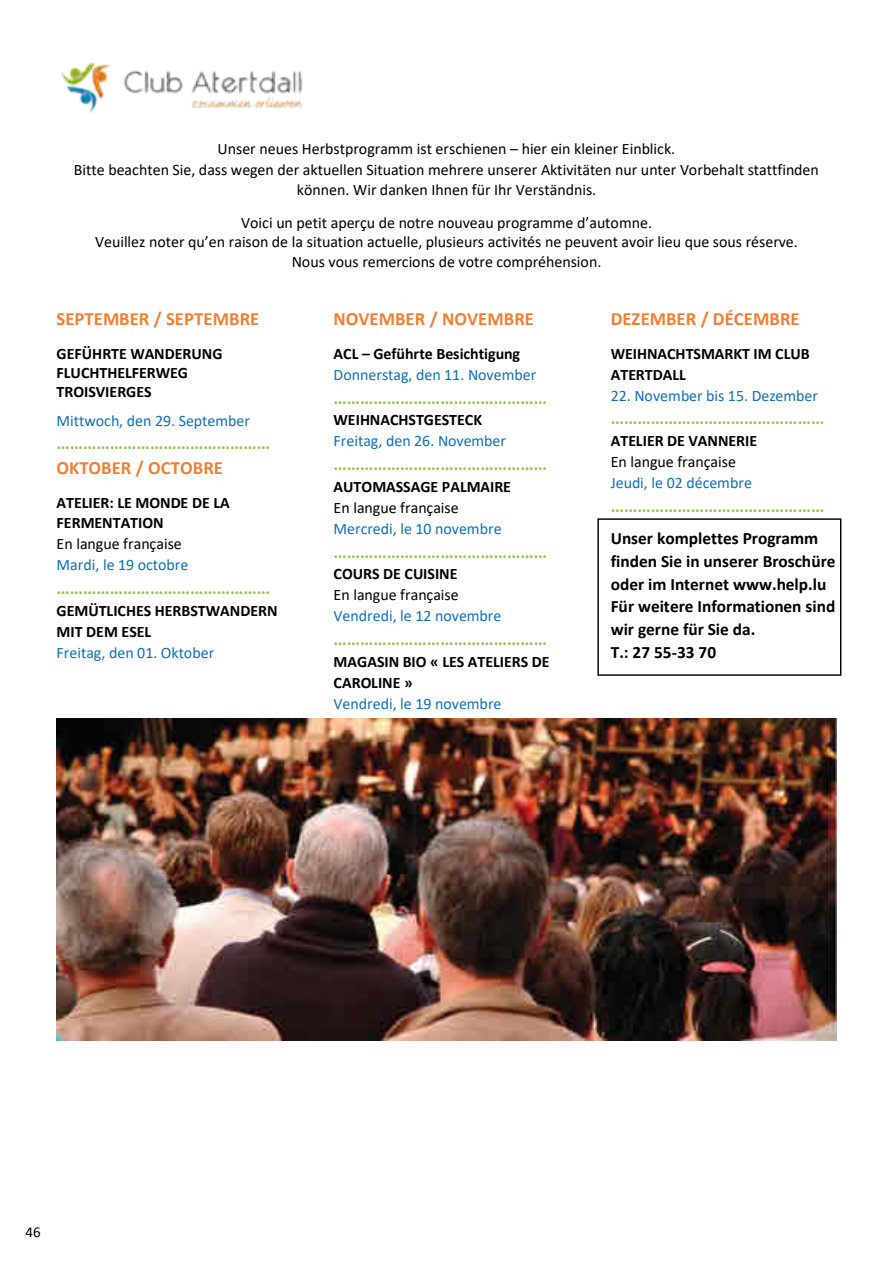
<style>
.page{position:relative;width:893px;height:1263px;background:#fff}
.page>*{position:absolute;margin:0;border:0;box-sizing:border-box;transform-origin:0 0}
.t1{font:700 18.75px "Calibri";color:#93c353}
.t2{font:700 18.75px "Calibri";color:#f08035}
.t3{font:700 17.4px/22.8px "Calibri";color:#000}
.t4{font:15.9px/20.9px "Calibri";color:#000;text-align:center}
.t5{font:700 15.9px/19.4px "Calibri";color:#000}
.t6{font:15.9px "Calibri";color:#116fb7}
.t7{font:15px "Calibri";color:#000}
</style>
<div class="page">
<img style="left:61px;top:62px;width:242px;height:51px">
<div style="left:597px;top:518px;width:244px;height:158px;border:1px solid #000"></div>
<img style="left:57px;top:719px;width:779px;height:321px">
<p class="t4" style="left:74px;top:137px;width:746px">Unser neues Herbstprogramm ist erschienen – hier ein kleiner Einblick.<br>Bitte beachten Sie, dass wegen der aktuellen Situation mehrere unserer Aktivitäten nur unter Vorbehalt stattfinden können. Wir danken Ihnen für Ihr Verständnis.</p>
<p class="t4" style="left:95px;top:213px;width:704px;line-height:19.4px">Voici un petit aperçu de notre nouveau programme d’automne.<br>Veuillez noter qu’en raison de la situation actuelle, plusieurs activités ne peuvent avoir lieu que sous réserve.<br>Nous vous remercions de votre compréhension.</p>
<p class="t2" style="left:57px;top:306px;width:204px">SEPTEMBER / SEPTEMBRE</p>
<p class="t5" style="left:57px;top:343px;width:167px">GEFÜHRTE WANDERUNG<br>FLUCHTHELFERWEG<br>TROISVIERGES</p>
<p class="t6" style="left:57px;top:409px;width:195px">Mittwoch, den 29. September</p>
<p class="t1" style="left:57px;top:430px;width:215px">…………………………………………</p>
<p class="t2" style="left:57px;top:454px;width:168px">OKTOBER / OCTOBRE</p>
<p class="t5" style="left:57px;top:492px;width:175px;line-height:20.9px">ATELIER: LE MONDE DE LA<br>FERMENTATION</p>
<p class="t4" style="left:57px;top:533px;width:127px">En langue française</p>
<p class="t6" style="left:57px;top:554px;width:133px">Mardi, le 19 octobre</p>
<p class="t1" style="left:57px;top:575px;width:215px">…………………………………………</p>
<p class="t5" style="left:57px;top:600px;width:222px;line-height:21px">GEMÜTLICHES HERBSTWANDERN<br>MIT DEM ESEL</p>
<p class="t6" style="left:57px;top:641px;width:159px">Freitag, den 01. Oktober</p>
<p class="t2" style="left:334px;top:306px;width:202px">NOVEMBER / NOVEMBRE</p>
<p class="t5" style="left:334px;top:343px;width:188px">ACL – Geführte Besichtigung</p>
<p class="t6" style="left:334px;top:363px;width:204px">Donnerstag, den 11. November</p>
<p class="t1" style="left:334px;top:384px;width:215px">…………………………………………</p>
<p class="t5" style="left:334px;top:410px;width:150px">WEIHNACHSTGESTECK</p>
<p class="t6" style="left:334px;top:430px;width:174px">Freitag, den 26. November</p>
<p class="t1" style="left:334px;top:451px;width:215px">…………………………………………</p>
<p class="t5" style="left:334px;top:477px;width:179px">AUTOMASSAGE PALMAIRE</p>
<p class="t4" style="left:334px;top:497px;width:127px">En langue française</p>
<p class="t6" style="left:334px;top:517px;width:170px">Mercredi, le 10 novembre</p>
<p class="t1" style="left:334px;top:538px;width:215px">…………………………………………</p>
<p class="t5" style="left:334px;top:564px;width:125px">COURS DE CUISINE</p>
<p class="t4" style="left:334px;top:584px;width:127px">En langue française</p>
<p class="t6" style="left:334px;top:605px;width:169px">Vendredi, le 12 novembre</p>
<p class="t1" style="left:334px;top:626px;width:215px">…………………………………………</p>
<p class="t5" style="left:334px;top:651px;width:218px;line-height:20.9px">MAGASIN BIO « LES ATELIERS DE<br>CAROLINE »</p>
<p class="t6" style="left:334px;top:692px;width:169px">Vendredi, le 19 novembre</p>
<p class="t2" style="left:611px;top:306px;width:190px">DEZEMBER / DÉCEMBRE</p>
<p class="t5" style="left:611px;top:343px;width:201px;line-height:21px">WEIHNACHTSMARKT IM CLUB<br>ATERTDALL</p>
<p class="t6" style="left:611px;top:384px;width:209px">22. November bis 15. Dezember</p>
<p class="t1" style="left:611px;top:405px;width:215px">…………………………………………</p>
<p class="t5" style="left:611px;top:431px;width:148px">ATELIER DE VANNERIE</p>
<p class="t4" style="left:611px;top:451px;width:127px">En langue française</p>
<p class="t6" style="left:611px;top:472px;width:143px">Jeudi, le 02 décembre</p>
<p class="t1" style="left:611px;top:492px;width:215px">…………………………………………</p>
<p class="t3" style="left:611px;top:526px;width:226px">Unser komplettes Programm finden Sie in unserer Broschüre oder im Internet www.help.lu<br>Für weitere Informationen sind wir gerne für Sie da.<br>T.: 27 55-33 70</p>
<p class="t7" style="left:26px;top:1223px;width:17px">46</p>
</div>
